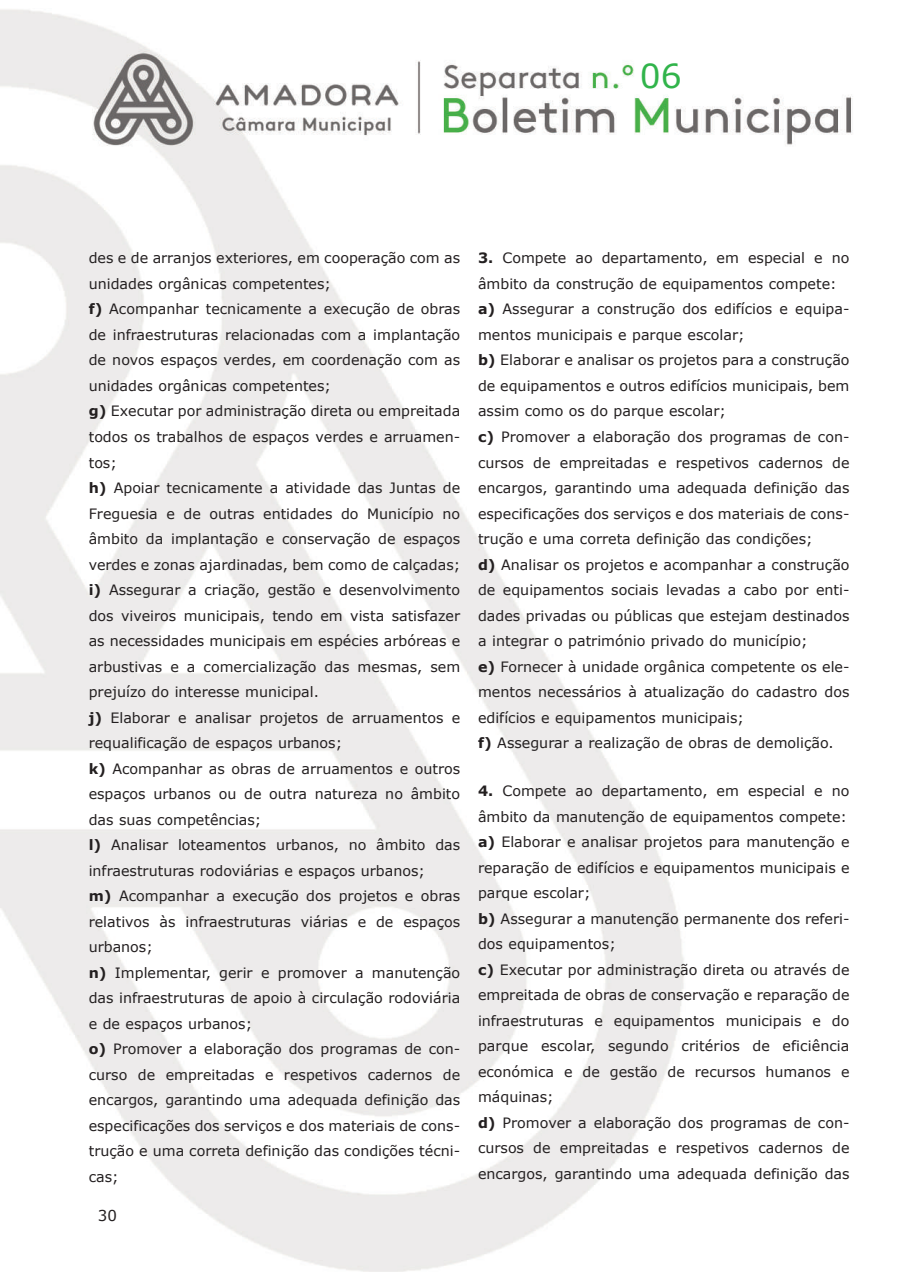
<style>
.page{position:relative;width:902px;height:1272px;background:#fff}
.page>*{position:absolute;margin:0;border:0;box-sizing:border-box;transform-origin:0 0}
.t1{font:33px "Verdana";color:#31b44b}
.t2{font:15px "Verdana";color:#231f20}
.t3{font:14.25px/25.5px "Verdana";color:#231f20}
.s1{font-weight:700}
</style>
<div class="page">
<img style="left:0;top:9px;width:853px;height:1262px">
<h1 class="t1" style="left:639px;top:55px;width:43px">06</h1>
<p class="t3" style="left:89px;top:245px;width:373px">des e de arranjos exteriores, em cooperação com as unidades orgânicas competentes;<br><span class="s1">f)</span> Acompanhar tecnicamente a execução de obras de infraestruturas relacionadas com a implantação de novos espaços verdes, em coordenação com as unidades orgânicas competentes;<br><span class="s1">g)</span> Executar por administração direta ou empreitada todos os trabalhos de espaços verdes e arruamen&shy;tos;<br><span class="s1">h)</span> Apoiar tecnicamente a atividade das Juntas de Freguesia e de outras entidades do Município no âmbito da implantação e conservação de espaços verdes e zonas ajardinadas, bem como de calçadas; <span class="s1">i)</span> Assegurar a criação, gestão e desenvolvimento dos viveiros municipais, tendo em vista satisfazer as necessidades municipais em espécies arbóreas e arbustivas e a comercialização das mesmas, sem prejuízo do interesse municipal.<br><span class="s1">j)</span> Elaborar e analisar projetos de arruamentos e requalificação de espaços urbanos;<br><span class="s1">k)</span> Acompanhar as obras de arruamentos e outros espaços urbanos ou de outra natureza no âmbito das suas competências;<br><span class="s1">l)</span> Analisar loteamentos urbanos, no âmbito das infraestruturas rodoviárias e espaços urbanos;<br><span class="s1">m)</span> Acompanhar a execução dos projetos e obras relativos às infraestruturas viárias e de espaços urbanos;<br><span class="s1">n)</span> Implementar, gerir e promover a manutenção das infraestruturas de apoio à circulação rodoviária e de espaços urbanos;<br><span class="s1">o)</span> Promover a elaboração dos programas de con&shy;curso de empreitadas e respetivos cadernos de encargos, garantindo uma adequada definição das especificações dos serviços e dos materiais de cons&shy;trução e uma correta definição das condições técni&shy;cas;</p>
<p class="t3" style="left:478px;top:245px;width:373px"><span class="s1">3.</span> Compete ao departamento, em especial e no âmbito da construção de equipamentos compete: <span class="s1">a)</span> Assegurar a construção dos edifícios e equipa&shy;mentos municipais e parque escolar;<br><span class="s1">b)</span> Elaborar e analisar os projetos para a construção de equipamentos e outros edifícios municipais, bem assim como os do parque escolar;<br><span class="s1">c)</span> Promover a elaboração dos programas de con&shy;cursos de empreitadas e respetivos cadernos de encargos, garantindo uma adequada definição das especificações dos serviços e dos materiais de cons&shy;trução e uma correta definição das condições;<br><span class="s1">d)</span> Analisar os projetos e acompanhar a construção de equipamentos sociais levadas a cabo por enti&shy;dades privadas ou públicas que estejam destinados a integrar o património privado do município;<br><span class="s1">e)</span> Fornecer à unidade orgânica competente os ele&shy;mentos necessários à atualização do cadastro dos edifícios e equipamentos municipais;<br><span class="s1">f)</span> Assegurar a realização de obras de demolição.</p>
<p class="t3" style="left:478px;top:777px;width:373px"><span class="s1">4.</span> Compete ao departamento, em especial e no âmbito da manutenção de equipamentos compete: <span class="s1">a)</span> Elaborar e analisar projetos para manutenção e reparação de edifícios e equipamentos municipais e parque escolar;<br><span class="s1">b)</span> Assegurar a manutenção permanente dos referi&shy;dos equipamentos;<br><span class="s1">c)</span> Executar por administração direta ou através de empreitada de obras de conservação e reparação de infraestruturas e equipamentos municipais e do parque escolar, segundo critérios de eficiência económica e de gestão de recursos humanos e máquinas;<br><span class="s1">d)</span> Promover a elaboração dos programas de con&shy;cursos de empreitadas e respetivos cadernos de encargos, garantindo uma adequada definição das</p>
<p class="t2" style="left:98px;top:1205px;width:21px">30</p>
</div>
